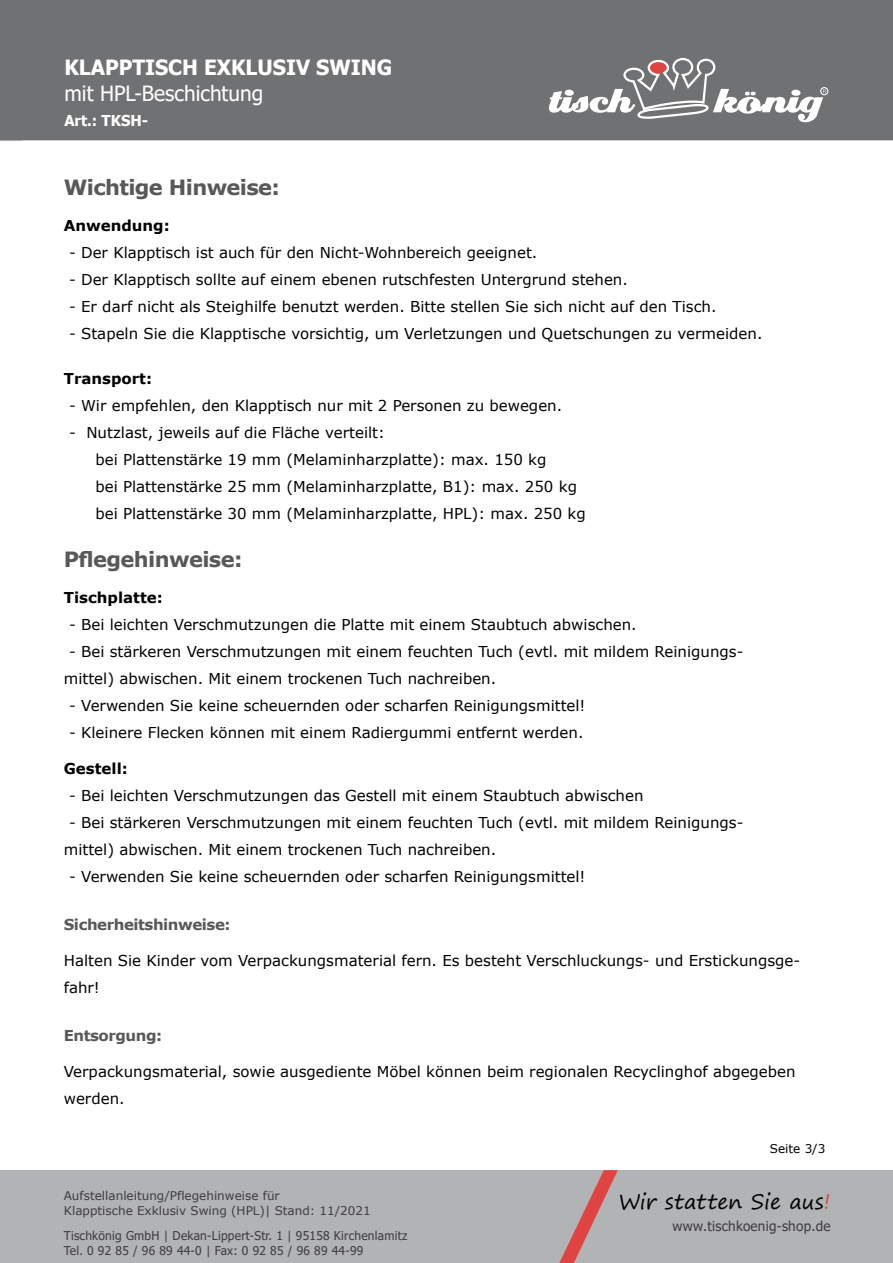
<style>
.page{position:relative;width:893px;height:1263px;background:#fff}
.page>*{position:absolute;margin:0;border:0;box-sizing:border-box;transform-origin:0 0}
.t1{font:700 21px "Verdana";letter-spacing:-.03em;color:#58585a}
.t2{font:700 21px "Tahoma";color:#fff}
.t3{font:21px "Tahoma";color:#fff}
.t4{font:21px "Segoe Print";letter-spacing:.005em;color:#000}
.t5{font:15px/27px "Verdana";color:#000}
.t6{font:700 15px "Verdana";color:#000}
.t7{font:700 15px "Verdana";letter-spacing:-.03em;color:#58585a}
.t8{font:700 15px "Tahoma";color:#fff}
.t9{font:13.65px "Tahoma";letter-spacing:.02em;color:#3e3d40}
.t10{font:12.15px/15px "Tahoma";letter-spacing:.02em;color:#3e3d40}
.t11{font:12px/14.4px "Verdana";color:#3e3d40}
.t12{font:12px "Verdana";color:#000}
.s1{color:#df4443}
</style>
<div class="page">
<div style="left:0;top:1170px;width:893px;height:93px;background:#b1b3b4"></div>
<div style="left:0;top:0;width:893px;height:140px;background:#707172"></div>
<svg style="left:559px;top:1170px;width:59px;height:93px;background:#bc9898"></svg>
<div style="left:820px;top:87px;width:8px;height:8px;border:1px solid #fff;border-radius:50%"></div>
<svg style="left:549px;top:57px;width:277px;height:65px"></svg>
<h1 class="t2" style="left:64px;top:53px;width:329px">KLAPPTISCH EXKLUSIV SWING</h1>
<h1 class="t3" style="left:64px;top:79px;width:200px">mit HPL-Beschichtung</h1>
<p class="t8" style="left:64px;top:110px;width:85px">Art.: TKSH-</p>
<h1 class="t1" style="left:64px;top:172px;width:218px">Wichtige Hinweise:</h1>
<p class="t6" style="left:64px;top:215px;width:108px">Anwendung:</p>
<p class="t5" style="left:69px;top:239px;width:470px">- Der Klapptisch ist auch für den Nicht-Wohnbereich geeignet.</p>
<p class="t5" style="left:69px;top:266px;width:560px">- Der Klapptisch sollte auf einem ebenen rutschfesten Untergrund stehen.</p>
<p class="t5" style="left:69px;top:293px;width:649px">- Er darf nicht als Steighilfe benutzt werden. Bitte stellen Sie sich nicht auf den Tisch.</p>
<p class="t5" style="left:69px;top:320px;width:695px">- Stapeln Sie die Klapptische vorsichtig, um Verletzungen und Quetschungen zu vermeiden.</p>
<p class="t6" style="left:64px;top:368px;width:90px">Transport:</p>
<p class="t5" style="left:69px;top:392px;width:495px">- Wir empfehlen, den Klapptisch nur mit 2 Personen zu bewegen.</p>
<p class="t5" style="left:95px;top:419px;width:492px;text-indent:-26px">- Nutzlast, jeweils auf die Fläche verteilt:<br>bei Plattenstärke 19 mm (Melaminharzplatte): max. 150 kg<br>bei Plattenstärke 25 mm (Melaminharzplatte, B1): max. 250 kg bei Plattenstärke 30 mm (Melaminharzplatte, HPL): max. 250 kg</p>
<h1 class="t1" style="left:64px;top:544px;width:180px">Pflegehinweise:</h1>
<p class="t6" style="left:64px;top:587px;width:101px">Tischplatte:</p>
<p class="t5" style="left:69px;top:611px;width:569px">- Bei leichten Verschmutzungen die Platte mit einem Staubtuch abwischen.</p>
<p class="t5" style="left:64px;top:638px;width:681px;text-indent:5px">- Bei stärkeren Verschmutzungen mit einem feuchten Tuch (evtl. mit mildem Reinigungs&shy;mittel) abwischen. Mit einem trockenen Tuch nachreiben.</p>
<p class="t5" style="left:69px;top:692px;width:518px">- Verwenden Sie keine scheuernden oder scharfen Reinigungsmittel!</p>
<p class="t5" style="left:69px;top:719px;width:516px">- Kleinere Flecken können mit einem Radiergummi entfernt werden.</p>
<p class="t6" style="left:64px;top:758px;width:66px">Gestell:</p>
<p class="t5" style="left:69px;top:782px;width:576px">- Bei leichten Verschmutzungen das Gestell mit einem Staubtuch abwischen</p>
<p class="t5" style="left:64px;top:809px;width:681px;text-indent:5px">- Bei stärkeren Verschmutzungen mit einem feuchten Tuch (evtl. mit mildem Reinigungs&shy;mittel) abwischen. Mit einem trockenen Tuch nachreiben.</p>
<p class="t5" style="left:69px;top:863px;width:518px">- Verwenden Sie keine scheuernden oder scharfen Reinigungsmittel!</p>
<p class="t7" style="left:64px;top:914px;width:168px">Sicherheitshinweise:</p>
<p class="t5" style="left:64px;top:947px;width:738px">Halten Sie Kinder vom Verpackungsmaterial fern. Es besteht Verschluckungs- und Erstickungsge&shy;fahr!</p>
<p class="t7" style="left:64px;top:1025px;width:100px">Entsorgung:</p>
<p class="t5" style="left:64px;top:1058px;width:733px">Verpackungsmaterial, sowie ausgediente Möbel können beim regionalen Recyclinghof abgegeben werden.</p>
<p class="t12" style="left:770px;top:1140px;width:57px">Seite 3/3</p>
<p class="t11" style="left:64px;top:1189px;width:309px">Aufstellanleitung/Pflegehinweise für<br>Klapptische Exklusiv Swing (HPL)| Stand: 11/2021</p>
<p class="t10" style="left:64px;top:1229px;width:345px">Tischkönig GmbH | Dekan-Lippert-Str. 1 | 95158 Kirchenlamitz<br>Tel. 0 92 85 / 96 89 44-0 | Fax: 0 92 85 / 96 89 44-99</p>
<h1 class="t4" style="left:619px;top:1183px;width:213px">Wir statten Sie aus<span class="s1">!</span></h1>
<p class="t9" style="left:673px;top:1217px;width:159px">www.tischkoenig-shop.de</p>
</div>
